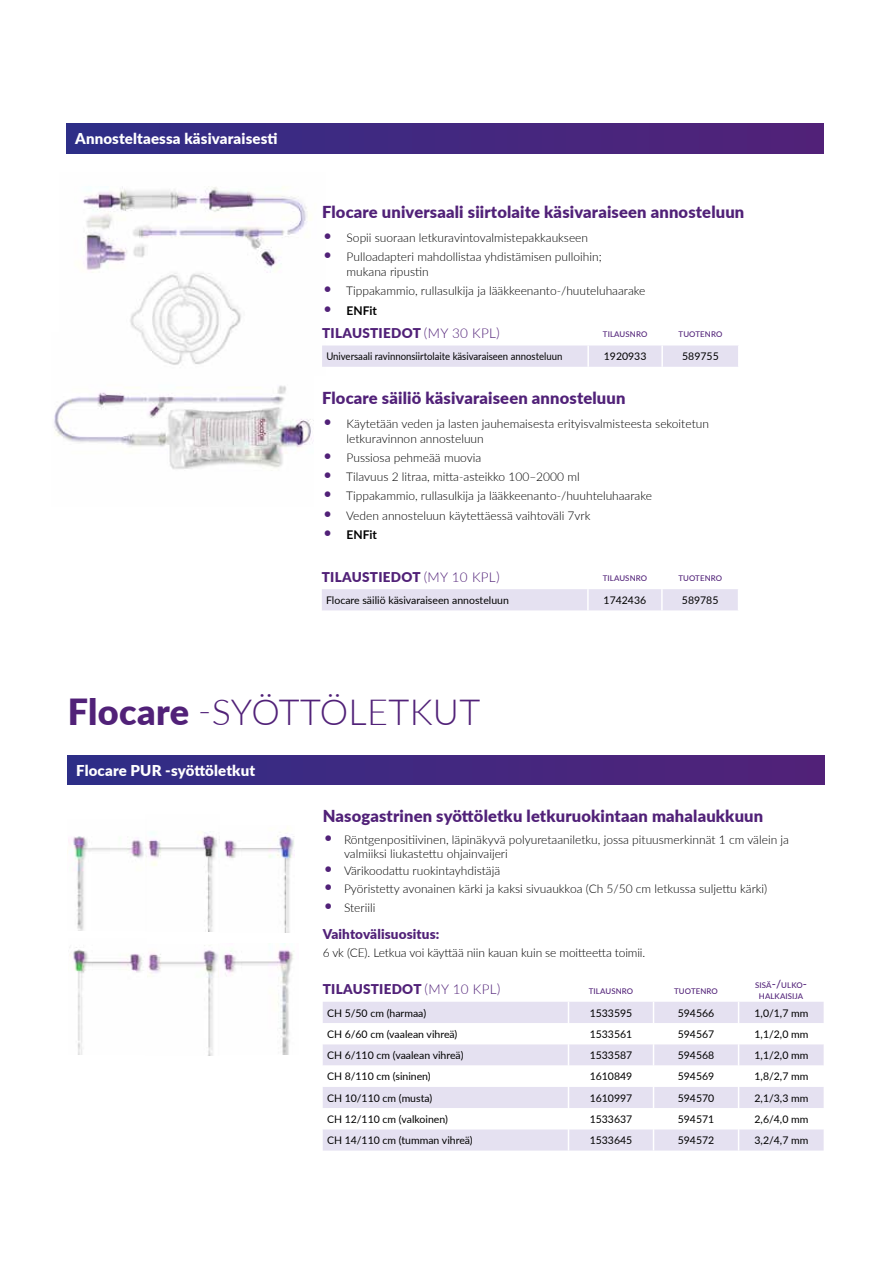
<style>
.page{position:relative;width:893px;height:1263px;background:#fff}
.page>*{position:absolute;margin:0;border:0;box-sizing:border-box;transform-origin:0 0}
.t1{font:300 36px "Lato";letter-spacing:.01em;color:#512178}
.t2{font:900 16.5px "Lato";letter-spacing:.01em;color:#512178}
.t3{font:900 15px "Lato";letter-spacing:.01em;color:#fff}
.t4{font:900 13.5px "Lato";letter-spacing:.02em;color:#512178}
.t5{font:300 12px/15px "Lato";color:#000}
.t6{font:700 12px "Lato";color:#000}
.t7{font:10.5px "Lato";color:#000}
.t8{font:10.5px "Lato";color:#000;scale:.91 1}
.t9{font:500 7.8px/10.5px "Lato";letter-spacing:.015em;color:#512178;text-align:center}
.s1{font-size:19.05px;color:#512178}
.s2{font-weight:300;font-size:19.05px;color:#512178}
.s3{font-weight:300}
.s4{font-weight:900}
.s5{font-size:11.25px}
</style>
<div class="page">
<img style="left:54px;top:385px;width:259px;height:86px">
<img style="left:83px;top:186px;width:229px;height:179px">
<div style="left:67px;top:123px;width:757px;height:30px;background:linear-gradient(to right,#2f2e87,#532178)"></div>
<div style="left:322px;top:589px;width:416px;height:21px;background:#e5e1f1"></div>
<div style="left:322px;top:345px;width:416px;height:22px;background:#e5e1f1"></div>
<hr style="left:587px;top:345px;width:2px;height:22px;background:#fff">
<hr style="left:661px;top:345px;width:2px;height:22px;background:#fff">
<img style="left:68px;top:836px;width:78px;height:95px">
<img style="left:219px;top:836px;width:76px;height:96px">
<img style="left:147px;top:944px;width:147px;height:111px">
<img style="left:146px;top:831px;width:72px;height:100px">
<img style="left:69px;top:947px;width:74px;height:107px">
<div style="left:68px;top:755px;width:757px;height:30px;background:linear-gradient(to right,#2f2e87,#532178)"></div>
<div style="left:323px;top:1002px;width:501px;height:148px;background:#e5e1f1"></div>
<svg style="left:323px;top:1023px;width:501px;height:106px"></svg>
<svg style="left:568px;top:1002px;width:1px;height:148px"></svg>
<svg style="left:653px;top:1002px;width:1px;height:148px"></svg>
<svg style="left:738px;top:1002px;width:1px;height:148px"></svg>
<p class="t3" style="left:75px;top:127px;width:204px">Annosteltaessa käsivaraisesti</p>
<h2 class="t2" style="left:322px;top:200px;width:424px">Flocare universaali siirtolaite käsivaraiseen annosteluun</h2>
<p class="t5" style="left:322px;top:230px;width:268px"><span class="s1">•</span> Sopii suoraan letkuravintovalmistepakkaukseen</p>
<p class="t5" style="left:347px;top:249px;width:257px;text-indent:-25px"><span class="s1">•</span> Pulloadapteri mahdollistaa yhdistämisen pulloihin; mukana ripustin</p>
<p class="t5" style="left:322px;top:283px;width:325px"><span class="s1">•</span> Tippakammio, rullasulkija ja lääkkeenanto-/huuteluhaarake</p>
<p class="t6" style="left:322px;top:301px;width:56px"><span class="s2">•</span> ENFit</p>
<p class="t4" style="left:322px;top:323px;width:179px">TILAUSTIEDOT <span class="s3">(MY 30 KPL)</span></p>
<p class="t9" style="left:603px;top:329px;width:46px">TILAUSNRO</p>
<p class="t9" style="left:679px;top:329px;width:45px">TUOTENRO</p>
<p class="t8" style="left:326px;top:349px;width:261px">Universaali ravinnonsiirtolaite käsivaraiseen annosteluun</p>
<p class="t7" style="left:604px;top:349px;width:44px">1920933</p>
<p class="t7" style="left:682px;top:349px;width:38px">589755</p>
<h2 class="t2" style="left:322px;top:386px;width:305px">Flocare säiliö käsivaraiseen annosteluun</h2>
<p class="t5" style="left:347px;top:415px;width:364px;text-indent:-25px"><span class="s1">•</span> Käytetään veden ja lasten jauhemaisesta erityisvalmisteesta sekoitetun letkuravinnon annosteluun</p>
<p class="t5" style="left:322px;top:450px;width:161px"><span class="s1">•</span> Pussiosa pehmeää muovia</p>
<p class="t5" style="left:322px;top:469px;width:259px"><span class="s1">•</span> Tilavuus 2 litraa, mitta-asteikko 100–2000 ml</p>
<p class="t5" style="left:322px;top:488px;width:331px"><span class="s1">•</span> Tippakammio, rullasulkija ja lääkkeenanto-/huuhteluhaarake</p>
<p class="t5" style="left:322px;top:507px;width:270px"><span class="s1">•</span> Veden annosteluun käytettäessä vaihtoväli 7vrk</p>
<p class="t6" style="left:322px;top:526px;width:56px"><span class="s2">•</span> ENFit</p>
<p class="t4" style="left:322px;top:567px;width:179px">TILAUSTIEDOT <span class="s3">(MY 10 KPL)</span></p>
<p class="t9" style="left:603px;top:572px;width:46px">TILAUSNRO</p>
<p class="t9" style="left:678px;top:572px;width:45px">TUOTENRO</p>
<p class="t7" style="left:326px;top:593px;width:184px">Flocare säiliö käsivaraiseen annosteluun</p>
<p class="t7" style="left:604px;top:593px;width:44px">1742436</p>
<p class="t7" style="left:682px;top:593px;width:38px">589785</p>
<h1 class="t1" style="left:68px;top:687px;width:414px"><span class="s4">Flocare</span> -SYÖTTÖLETKUT</h1>
<p class="t3" style="left:76px;top:759px;width:181px">Flocare PUR -syöttöletkut</p>
<h2 class="t2" style="left:323px;top:804px;width:442px">Nasogastrinen syöttöletku letkuruokintaan mahalaukkuun</h2>
<p class="t5" style="left:344px;top:833px;width:446px;line-height:13.5px;text-indent:-21px"><span class="s1">•</span> Röntgenpositiivinen, läpinäkyvä polyuretaaniletku, jossa pituusmerkinnät 1 cm välein ja valmiiksi liukastettu ohjainvaijeri</p>
<p class="t5" style="left:323px;top:863px;width:179px"><span class="s1">•</span> Värikoodattu ruokintayhdistäjä</p>
<p class="t5" style="left:323px;top:881px;width:446px"><span class="s1">•</span> Pyöristetty avonainen kärki ja kaksi sivuaukkoa (Ch 5/50 cm letkussa suljettu kärki)</p>
<p class="t5" style="left:323px;top:900px;width:54px"><span class="s1">•</span> Steriili</p>
<p class="t4" style="left:323px;top:924px;width:118px">Vaihtovälisuositus:</p>
<p class="t5" style="left:323px;top:945px;width:324px">6 vk (CE). Letkua voi käyttää niin kauan kuin se moitteetta toimii.</p>
<p class="t4" style="left:323px;top:979px;width:179px">TILAUSTIEDOT <span class="s3">(MY 10 KPL)</span></p>
<p class="t9" style="left:589px;top:985px;width:46px">TILAUSNRO</p>
<p class="t9" style="left:674px;top:985px;width:45px">TUOTENRO</p>
<p class="t9" style="left:755px;top:980px;width:53px">SISÄ<span class="s5">-/</span>ULKO<span class="s5">-<br></span>HALKAISIJA</p>
<p class="t7" style="left:327px;top:1005px;width:101px">CH 5/50 cm (harmaa)</p>
<p class="t7" style="left:590px;top:1005px;width:44px">1533595</p>
<p class="t7" style="left:678px;top:1005px;width:38px">594566</p>
<p class="t7" style="left:754px;top:1005px;width:55px">1,0/1,7 mm</p>
<p class="t7" style="left:327px;top:1026px;width:132px">CH 6/60 cm (vaalean vihreä)</p>
<p class="t7" style="left:590px;top:1026px;width:44px">1533561</p>
<p class="t7" style="left:678px;top:1026px;width:38px">594567</p>
<p class="t7" style="left:754px;top:1026px;width:55px">1,1/2,0 mm</p>
<p class="t7" style="left:327px;top:1048px;width:138px">CH 6/110 cm (vaalean vihreä)</p>
<p class="t7" style="left:590px;top:1048px;width:44px">1533587</p>
<p class="t7" style="left:678px;top:1048px;width:38px">594568</p>
<p class="t7" style="left:754px;top:1048px;width:55px">1,1/2,0 mm</p>
<p class="t7" style="left:327px;top:1069px;width:105px">CH 8/110 cm (sininen)</p>
<p class="t7" style="left:590px;top:1069px;width:44px">1610849</p>
<p class="t7" style="left:678px;top:1069px;width:38px">594569</p>
<p class="t7" style="left:754px;top:1069px;width:55px">1,8/2,7 mm</p>
<p class="t7" style="left:327px;top:1090px;width:107px">CH 10/110 cm (musta)</p>
<p class="t7" style="left:590px;top:1090px;width:44px">1610997</p>
<p class="t7" style="left:678px;top:1090px;width:38px">594570</p>
<p class="t7" style="left:754px;top:1090px;width:55px">2,1/3,3 mm</p>
<p class="t7" style="left:327px;top:1111px;width:122px">CH 12/110 cm (valkoinen)</p>
<p class="t7" style="left:590px;top:1111px;width:44px">1533637</p>
<p class="t7" style="left:678px;top:1111px;width:38px">594571</p>
<p class="t7" style="left:754px;top:1111px;width:55px">2,6/4,0 mm</p>
<p class="t7" style="left:327px;top:1133px;width:147px">CH 14/110 cm (tumman vihreä)</p>
<p class="t7" style="left:590px;top:1133px;width:44px">1533645</p>
<p class="t7" style="left:678px;top:1133px;width:38px">594572</p>
<p class="t7" style="left:754px;top:1133px;width:55px">3,2/4,7 mm</p>
</div>
